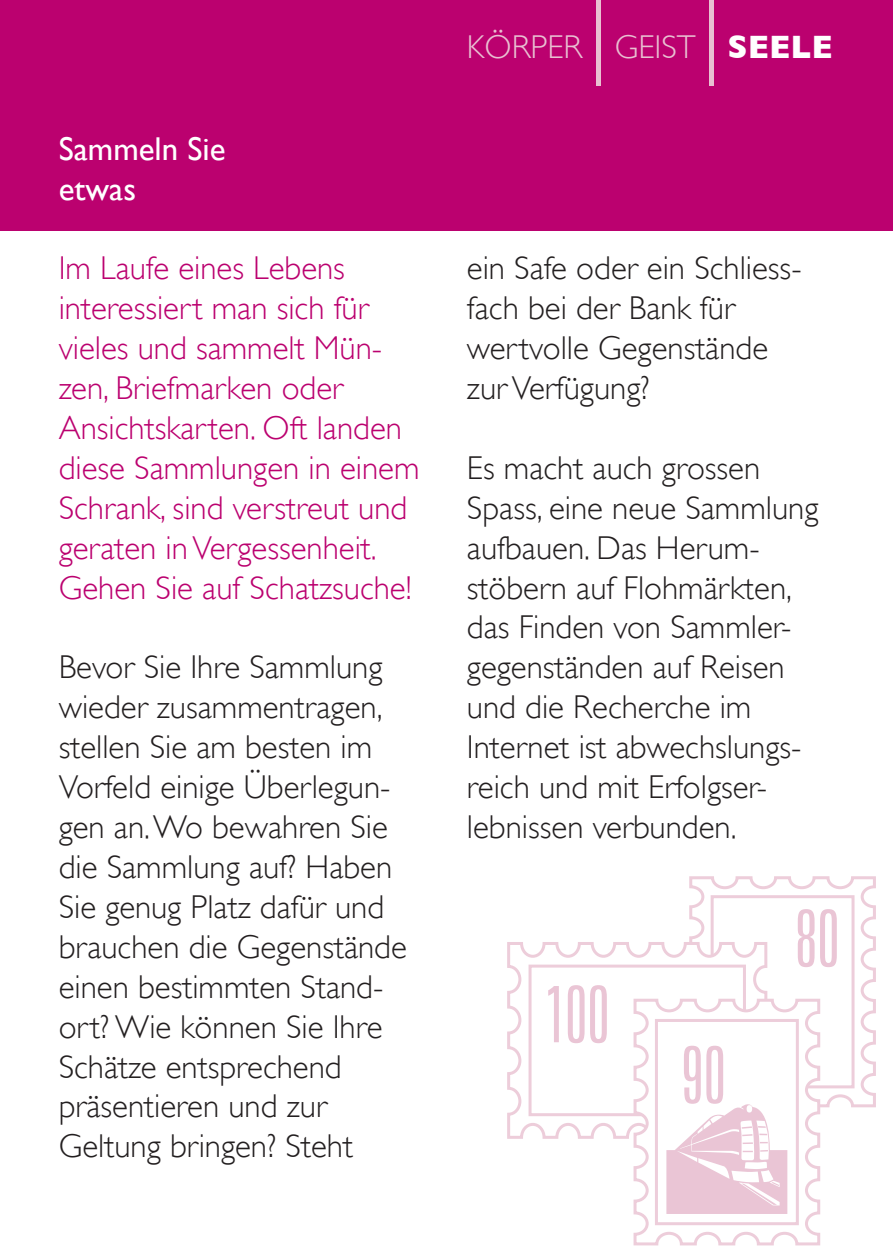
<style>
.page{position:relative;width:893px;height:1259px;background:#fff}
.page>*{position:absolute;margin:0;border:0;box-sizing:border-box;transform-origin:0 0}
.t1{font:120px "Gill Sans";color:#e8c0d1;scale:.5 1}
.t2{font:300 33px/39.9px "Gill Sans";color:#231f20}
.t3{font:300 33px/39.9px "Gill Sans";color:#bb016f}
.t4{font:33px/39.9px "Gill Sans";color:#fff}
.t5{font:300 33px "Gill Sans";color:#e8c0d1}
.t6{font:700 33px "Gill Sans";color:#fff}
</style>
<div class="page">
<div style="left:0;top:0;width:893px;height:230px;background:#bb016f"></div>
<svg style="left:507px;top:942px;width:128px;height:197px"></svg>
<div style="left:530px;top:966px;width:214px;height:148px;background:#fff"></div>
<div style="left:529px;top:964px;width:217px;height:152px;border:3px solid #edcdda"></div>
<svg style="left:632px;top:998px;width:189px;height:248px"></svg>
<svg style="left:548px;top:985px;width:59px;height:58px"></svg>
<svg style="left:635px;top:876px;width:241px;height:368px"></svg>
<p class="t4" style="left:59px;top:128px;width:168px">Sammeln Sie etwas</p>
<p class="t3" style="left:59px;top:248px;width:362px">Im Laufe eines Lebens interessiert man sich für vieles und sammelt Mün&shy;zen, Briefmarken oder<br>Ansichtskarten. Oft landen diese Sammlungen in einem<br>Schrank, sind verstreut und geraten in Vergessenheit.<br>Gehen Sie auf Schatzsuche!</p>
<p class="t2" style="left:59px;top:647px;width:350px">Bevor Sie Ihre Sammlung wieder zusammentragen, stellen Sie am besten im<br>Vorfeld einige Überlegun&shy;gen an. Wo bewahren Sie die Sammlung auf? Haben<br>Sie genug Platz dafür und brauchen die Gegenstände einen bestimmten Stand&shy;ort? Wie können Sie Ihre<br>Schätze entsprechend präsentieren und zur<br>Geltung bringen? Steht</p>
<p class="t5" style="left:467px;top:28px;width:117px">KÖRPER</p>
<h1 class="t1" style="left:591px;top:-53px;width:33px">|</h1>
<p class="t5" style="left:615px;top:28px;width:83px">GEIST</p>
<h1 class="t1" style="left:704px;top:-53px;width:33px">|</h1>
<p class="t6" style="left:727px;top:28px;width:107px">SEELE</p>
<p class="t2" style="left:467px;top:248px;width:336px">ein Safe oder ein Schliess&shy;fach bei der Bank für wertvolle Gegenstände zur Verfügung?</p>
<p class="t2" style="left:467px;top:448px;width:353px">Es macht auch grossen<br>Spass, eine neue Sammlung aufbauen. Das Herum&shy;stöbern auf Flohmärkten, das Finden von Sammler&shy;gegenständen auf Reisen und die Recherche im<br>Internet ist abwechslungs&shy;reich und mit Erfolgser&shy;lebnissen verbunden.</p>
</div>
